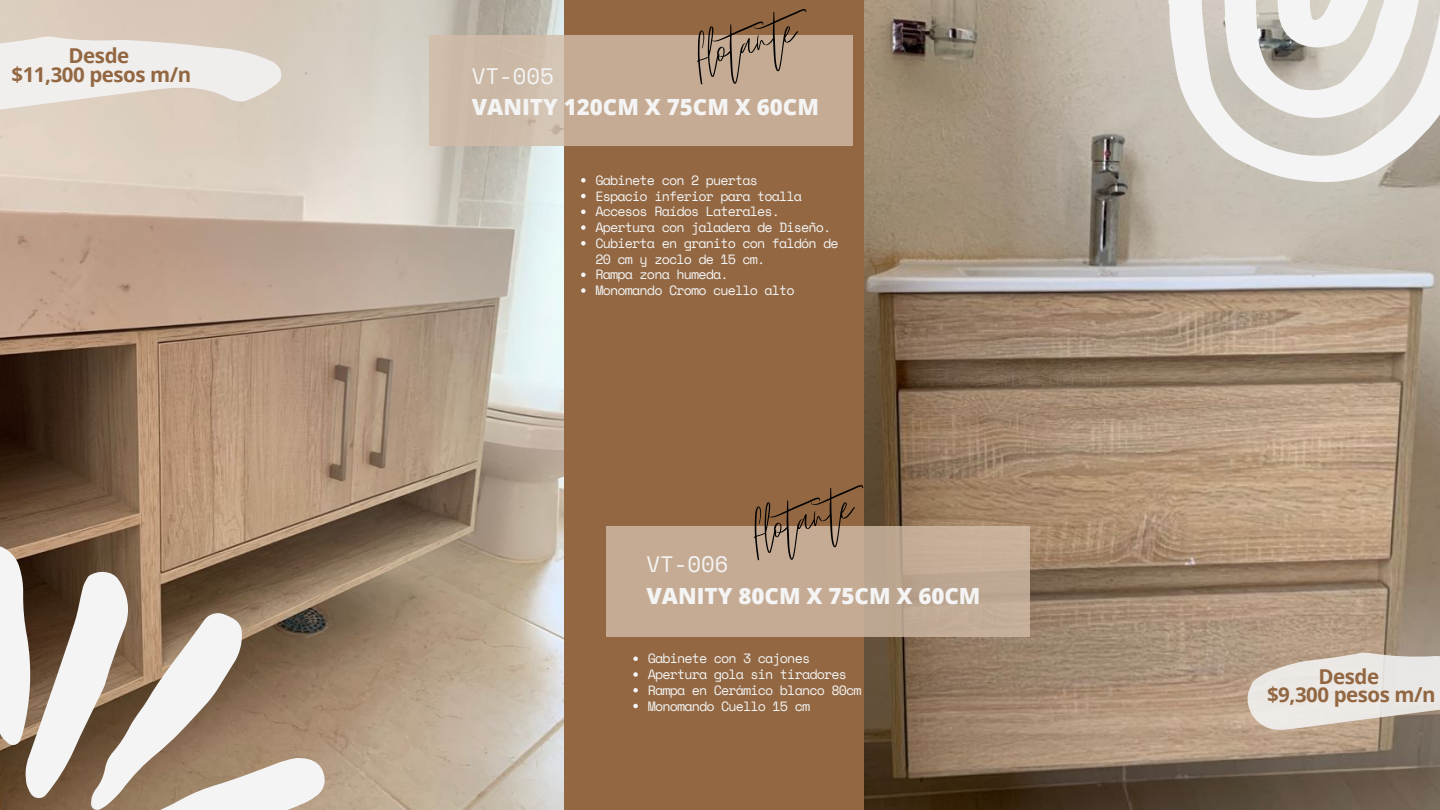
<style>
.page{position:relative;width:1440px;height:810px;background:#926742}
.page>*{position:absolute;margin:0;border:0;box-sizing:border-box;transform-origin:0 0}
.t1{font:82.5px "Emitha Script";color:#000}
.t2{font:800 22.3px "Open Sans";color:#f4f4f4}
.t3{font:22.3px "Space Mono";color:#f4f4f4}
.t4{font:700 20.5px/18.8px "Open Sans";letter-spacing:-.02em;color:#926742;text-align:center}
.t5{font:13.4px/15.8px "Space Mono";letter-spacing:-.065em;color:#f4f4f4}
</style>
<div class="page">
<img style="left:864px;top:0;width:576px;height:810px">
<img style="left:0;top:0;width:564px;height:810px">
<svg style="left:429px;top:35px;width:424px;height:110px;background:#c7b09a"></svg>
<svg style="left:1168px;top:0;width:272px;height:183px;background:#d9d5cf"></svg>
<svg style="left:1223px;top:0;width:208px;height:128px;background:#dcdad4"></svg>
<svg style="left:0;top:540px;width:330px;height:270px;background:#a69585"></svg>
<svg style="left:581px;top:178px;width:5px;height:5px"></svg>
<svg style="left:581px;top:194px;width:5px;height:4px"></svg>
<svg style="left:581px;top:210px;width:5px;height:4px"></svg>
<svg style="left:581px;top:225px;width:5px;height:5px"></svg>
<svg style="left:581px;top:241px;width:5px;height:5px"></svg>
<svg style="left:581px;top:273px;width:5px;height:4px"></svg>
<svg style="left:581px;top:288px;width:5px;height:5px"></svg>
<div style="left:606px;top:526px;width:424px;height:110px;background:#c5ab93"></div>
<svg style="left:633px;top:657px;width:5px;height:4px"></svg>
<svg style="left:633px;top:672px;width:5px;height:5px"></svg>
<svg style="left:633px;top:688px;width:5px;height:5px"></svg>
<svg style="left:633px;top:704px;width:5px;height:4px"></svg>
<svg style="left:1248px;top:652px;width:192px;height:78px;background:#dbd3cc"></svg>
<svg style="left:0;top:36px;width:281px;height:78px;background:#e8e2dc"></svg>
<h3 class="t4" style="left:11px;top:45px;width:181px">Desde<br>$11,300 pesos m/n</h3>
<h1 class="t1" style="left:684px;top:16px;width:105px;rotate:-16deg">flotante</h1>
<h2 class="t3" style="left:472px;top:59px;width:83px">VT-005</h2>
<h2 class="t2" style="left:472px;top:91px;width:349px">VANITY 120CM X 75CM X 60CM</h2>
<p class="t5" style="left:596px;top:172px;width:245px">Gabinete con 2 puertas<br>Espacio inferior para toalla<br>Accesos Raídos Laterales.<br>Apertura con jaladera de Diseño.<br>Cubierta en granito con faldón de<br>20 cm y zoclo de 15 cm.<br>Rampa zona humeda.<br>Monomando Cromo cuello alto</p>
<h1 class="t1" style="left:741px;top:492px;width:105px;rotate:-16deg">flotante</h1>
<h2 class="t3" style="left:646px;top:547px;width:83px">VT-006</h2>
<h2 class="t2" style="left:646px;top:580px;width:336px">VANITY 80CM X 75CM X 60CM</h2>
<p class="t5" style="left:648px;top:650px;width:215px">Gabinete con 3 cajones<br>Apertura gola sin tiradores<br>Rampa en Cerámico blanco 80cm<br>Monomando Cuello 15 cm</p>
<h3 class="t4" style="left:1267px;top:666px;width:170px">Desde<br>$9,300 pesos m/n</h3>
</div>
